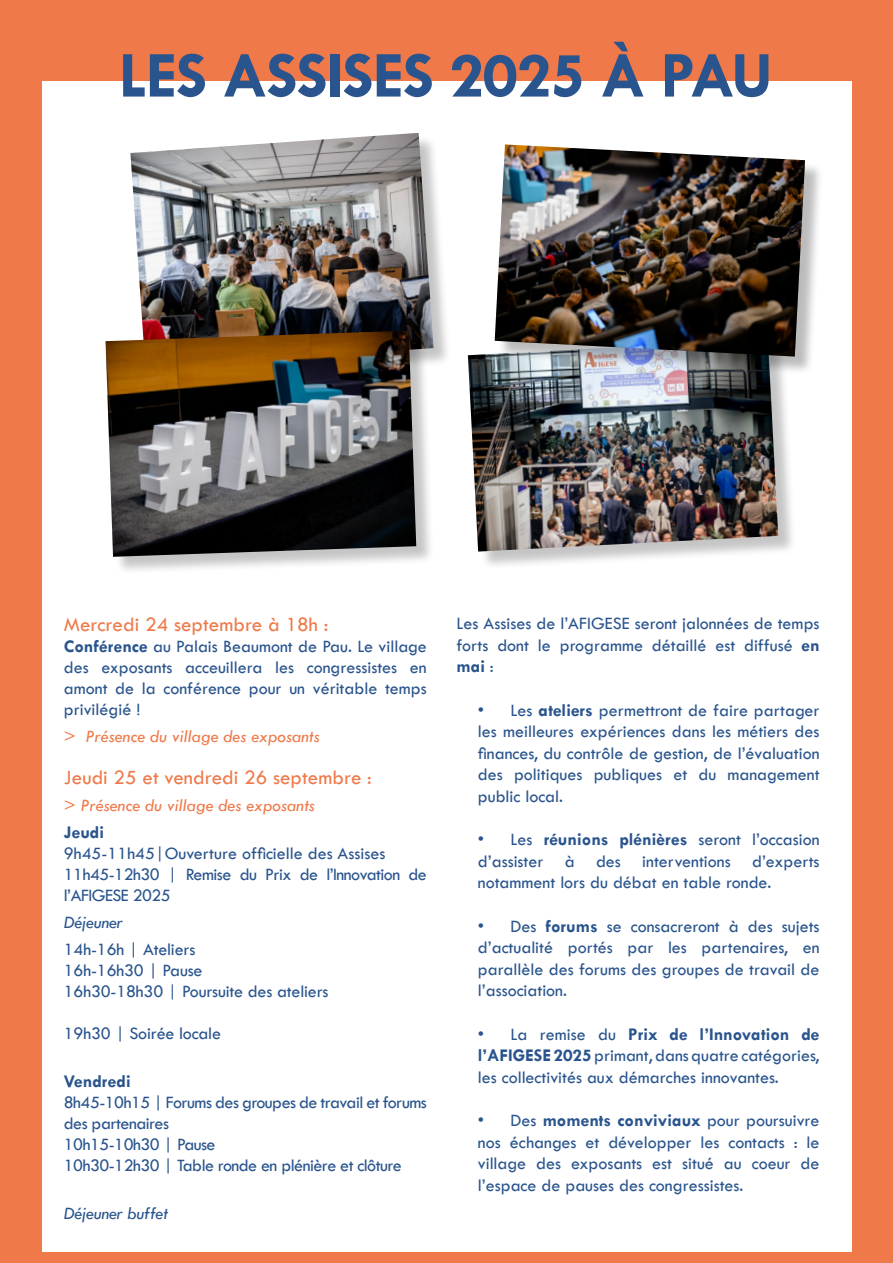
<style>
.page{position:relative;width:893px;height:1263px;background:#ef7949}
.page>*{position:absolute;margin:0;border:0;box-sizing:border-box;transform-origin:0 0}
.t1{font:700 66px "Tw Cen";letter-spacing:-.02em;color:#29548d}
.t2{font:21px "Tw Cen";color:#ef7949}
.t3{font:18px/21.6px "Tw Cen";color:#29548d;text-align:justify}
.t4{font:18px/21px "Tw Cen";letter-spacing:-.03em;color:#29548d}
.t5{font:italic 18px "Tw Cen";color:#ef7949}
.t6{font:italic 18px "Tw Cen";letter-spacing:-.01em;color:#29548d}
.t7{font:700 18px "Tw Cen";color:#29548d}
.s1{font-weight:700}
</style>
<div class="page">
<div style="left:43px;top:81px;width:809px;height:1170px;background:#fff"></div>
<div style="left:133px;top:135px;width:319px;height:252px;background:#000;opacity:.23"></div>
<img style="left:130px;top:133px;width:304px;height:200px">
<div style="left:470px;top:342px;width:327px;height:228px;background:#000;opacity:.23"></div>
<img style="left:468px;top:339px;width:310px;height:213px">
<div style="left:108px;top:333px;width:327px;height:243px;background:#000;opacity:.23"></div>
<img style="left:106px;top:331px;width:310px;height:226px">
<div style="left:497px;top:147px;width:326px;height:228px;background:#000;opacity:.27"></div>
<img style="left:495px;top:144px;width:310px;height:213px">
<h1 class="t1" style="left:119px;top:36px;width:656px">LES ASSISES 2025 À PAU</h1>
<p class="t2" style="left:64px;top:612px;width:266px">Mercredi 24 septembre à 18h :</p>
<p class="t3" style="left:64px;top:636px;width:364px;line-height:21px"><span class="s1">Conférence</span> au Palais Beaumont de Pau. Le village des exposants acceuillera les congressistes en amont de la conférence pour un véritable temps privilégié !</p>
<p class="t5" style="left:64px;top:726px;width:257px">&gt; Présence du village des exposants</p>
<p class="t2" style="left:64px;top:765px;width:310px">Jeudi 25 et vendredi 26 septembre :</p>
<p class="t5" style="left:64px;top:795px;width:252px">&gt; Présence du village des exposants</p>
<p class="t7" style="left:64px;top:822px;width:42px">Jeudi</p>
<p class="t4" style="left:64px;top:843px;width:364px">9h45-11h45|Ouverture officielle des Assises<br>11h45-12h30 | Remise du Prix de l’Innovation de l’AFIGESE 2025</p>
<p class="t6" style="left:64px;top:912px;width:60px">Déjeuner</p>
<p class="t3" style="left:64px;top:939px;width:266px;line-height:21px;text-align:left">14h-16h | Ateliers<br>16h-16h30 | Pause<br>16h30-18h30 | Poursuite des ateliers</p>
<p class="t3" style="left:64px;top:1022px;width:159px">19h30 | Soirée locale</p>
<p class="t7" style="left:64px;top:1071px;width:68px">Vendredi</p>
<p class="t4" style="left:64px;top:1092px;width:364px">8h45-10h15 | Forums des groupes de travail et forums des partenaires<br>10h15-10h30 | Pause<br>10h30-12h30 | Table ronde en plénière et clôture</p>
<p class="t6" style="left:64px;top:1203px;width:106px">Déjeuner buffet</p>
<p class="t3" style="left:457px;top:612px;width:364px">Les Assises de l’AFIGESE seront jalonnées de temps forts dont le programme détaillé est diffusé <span class="s1">en mai</span> :</p>
<p class="t3" style="left:478px;top:699px;width:343px">• Les <span class="s1">ateliers</span> permettront de faire partager les meilleures expériences dans les métiers des finances, du contrôle de gestion, de l’évaluation des politiques publiques et du management public local.</p>
<p class="t3" style="left:478px;top:828px;width:343px">• Les <span class="s1">réunions plénières</span> seront l’occasion d’assister à des interventions d’experts notamment lors du débat en table ronde.</p>
<p class="t3" style="left:478px;top:915px;width:343px">• Des <span class="s1">forums</span> se consacreront à des sujets d’actualité portés par les partenaires, en parallèle des forums des groupes de travail de l’association.</p>
<p class="t3" style="left:478px;top:1023px;width:343px">• La remise du <span class="s1">Prix de l’Innovation de l’AFIGESE 2025</span> primant, dans quatre catégories, les collectivités aux démarches innovantes.</p>
<p class="t3" style="left:478px;top:1109px;width:343px">• Des <span class="s1">moments conviviaux</span> pour poursuivre nos échanges et développer les contacts : le village des exposants est situé au coeur de l’espace de pauses des congressistes.</p>
</div>
